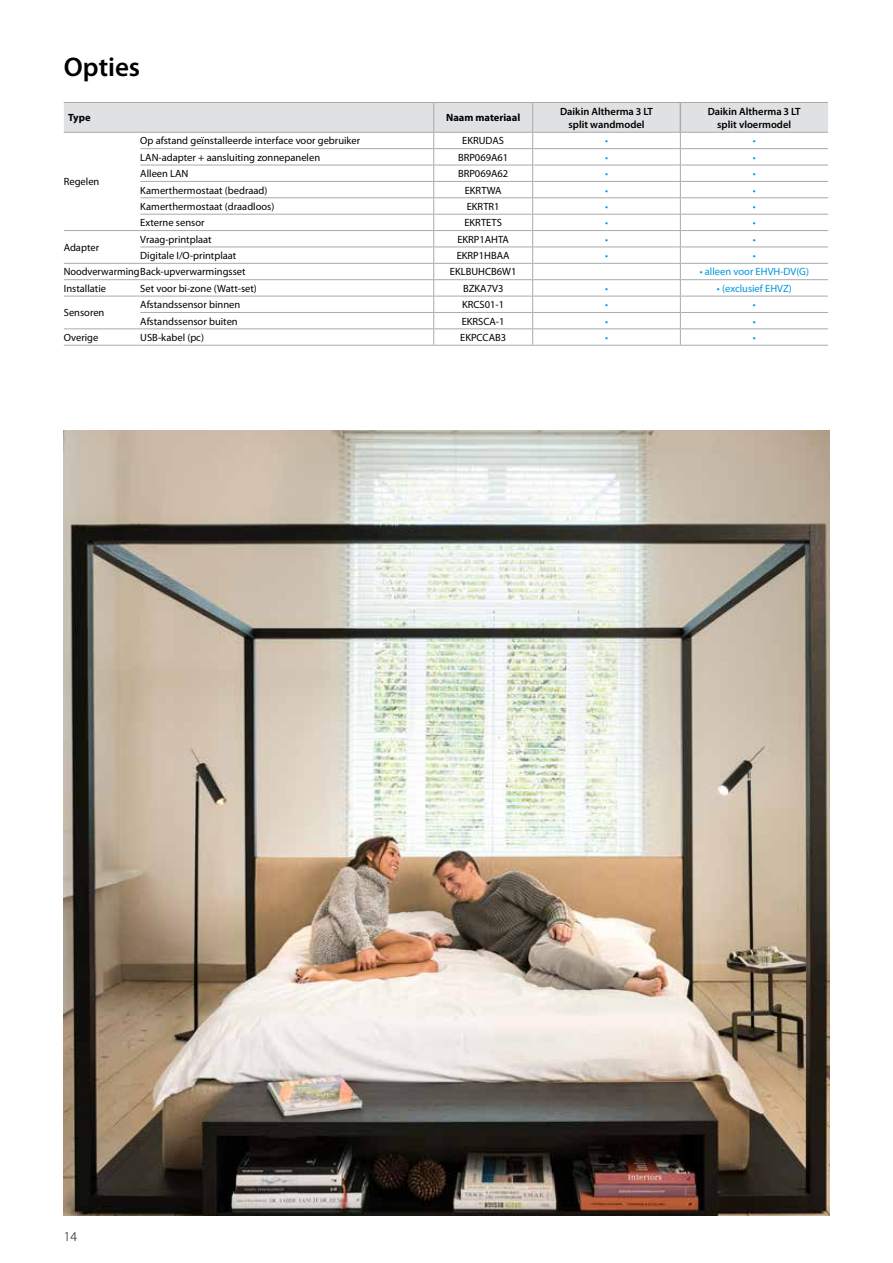
<style>
.page{position:relative;width:893px;height:1263px;background:#fff}
.page>*{position:absolute;margin:0;border:0;box-sizing:border-box;transform-origin:0 0}
.t1{font:600 27px "Myriad Pro";color:#000}
.t2{font:300 13.5px "Myriad Pro";color:#000}
.t3{font:10.5px "Myriad Pro";color:#000}
.t4{font:600 10.5px/13.5px "Myriad Pro";color:#000;text-align:center}
.t5{font:10.5px "Myriad Pro";color:#0095db}
.t6{font:700 10.5px "Myriad Pro";color:#000}
</style>
<div class="page">
<hr style="left:64px;top:345px;width:76px;height:1px;background:#a8aaac">
<hr style="left:140px;top:345px;width:294px;height:1px;background:#a8aaac">
<hr style="left:434px;top:345px;width:99px;height:1px;background:#a8aaac">
<hr style="left:533px;top:345px;width:147px;height:1px;background:#a8aaac">
<hr style="left:680px;top:345px;width:148px;height:1px;background:#a8aaac">
<svg style="left:64px;top:102px;width:764px;height:243px"></svg>
<img style="left:64px;top:430px;width:766px;height:786px">
<h1 class="t1" style="left:64px;top:49px;width:78px">Opties</h1>
<p class="t6" style="left:68px;top:111px;width:24px">Type</p>
<p class="t6" style="left:446px;top:111px;width:76px">Naam materiaal</p>
<p class="t4" style="left:560px;top:104px;width:94px">Daikin Altherma 3 LT split wandmodel</p>
<p class="t4" style="left:708px;top:104px;width:94px">Daikin Altherma 3 LT split vloermodel</p>
<p class="t3" style="left:64px;top:175px;width:37px">Regelen</p>
<p class="t3" style="left:140px;top:134px;width:221px">Op afstand geïnstalleerde interface voor gebruiker</p>
<p class="t3" style="left:462px;top:134px;width:43px">EKRUDAS</p>
<p class="t5" style="left:605px;top:134px;width:4px">•</p>
<p class="t5" style="left:753px;top:134px;width:4px">•</p>
<p class="t3" style="left:140px;top:151px;width:181px">LAN-adapter + aansluiting zonnepanelen</p>
<p class="t3" style="left:458px;top:151px;width:52px">BRP069A61</p>
<p class="t5" style="left:605px;top:151px;width:4px">•</p>
<p class="t5" style="left:753px;top:151px;width:4px">•</p>
<p class="t3" style="left:140px;top:167px;width:50px">Alleen LAN</p>
<p class="t3" style="left:458px;top:167px;width:52px">BRP069A62</p>
<p class="t5" style="left:605px;top:167px;width:4px">•</p>
<p class="t5" style="left:753px;top:167px;width:4px">•</p>
<p class="t3" style="left:140px;top:184px;width:129px">Kamerthermostaat (bedraad)</p>
<p class="t3" style="left:465px;top:184px;width:38px">EKRTWA</p>
<p class="t5" style="left:605px;top:184px;width:4px">•</p>
<p class="t5" style="left:753px;top:184px;width:4px">•</p>
<p class="t3" style="left:140px;top:200px;width:136px">Kamerthermostaat (draadloos)</p>
<p class="t3" style="left:467px;top:200px;width:34px">EKRTR1</p>
<p class="t5" style="left:605px;top:200px;width:4px">•</p>
<p class="t5" style="left:753px;top:200px;width:4px">•</p>
<p class="t3" style="left:140px;top:216px;width:66px">Externe sensor</p>
<p class="t3" style="left:464px;top:216px;width:39px">EKRTETS</p>
<p class="t5" style="left:605px;top:216px;width:4px">•</p>
<p class="t5" style="left:753px;top:216px;width:4px">•</p>
<p class="t3" style="left:140px;top:233px;width:73px">Vraag-printplaat</p>
<p class="t3" style="left:457px;top:233px;width:53px">EKRP1AHTA</p>
<p class="t5" style="left:605px;top:233px;width:4px">•</p>
<p class="t5" style="left:753px;top:233px;width:4px">•</p>
<p class="t3" style="left:140px;top:249px;width:98px">Digitale I/O-printplaat</p>
<p class="t3" style="left:457px;top:249px;width:54px">EKRP1HBAA</p>
<p class="t5" style="left:605px;top:249px;width:4px">•</p>
<p class="t5" style="left:753px;top:249px;width:4px">•</p>
<p class="t3" style="left:64px;top:265px;width:183px">Noodverwarming Back-upverwarmingsset</p>
<p class="t3" style="left:450px;top:265px;width:68px">EKLBUHCB6W1</p>
<p class="t5" style="left:700px;top:265px;width:111px">• alleen voor EHVH-DV(G)</p>
<p class="t3" style="left:64px;top:282px;width:44px">Installatie</p>
<p class="t3" style="left:140px;top:282px;width:118px">Set voor bi-zone (Watt-set)</p>
<p class="t3" style="left:463px;top:282px;width:42px">BZKA7V3</p>
<p class="t5" style="left:605px;top:282px;width:4px">•</p>
<p class="t5" style="left:717px;top:282px;width:76px">• (exclusief EHVZ)</p>
<p class="t3" style="left:64px;top:306px;width:42px">Sensoren</p>
<p class="t3" style="left:64px;top:241px;width:37px">Adapter</p>
<p class="t3" style="left:140px;top:298px;width:101px">Afstandssensor binnen</p>
<p class="t3" style="left:462px;top:298px;width:44px">KRCS01-1</p>
<p class="t5" style="left:605px;top:298px;width:4px">•</p>
<p class="t5" style="left:753px;top:298px;width:4px">•</p>
<p class="t3" style="left:140px;top:315px;width:99px">Afstandssensor buiten</p>
<p class="t3" style="left:462px;top:315px;width:44px">EKRSCA-1</p>
<p class="t5" style="left:605px;top:315px;width:4px">•</p>
<p class="t5" style="left:753px;top:315px;width:4px">•</p>
<p class="t3" style="left:64px;top:331px;width:36px">Overige</p>
<p class="t3" style="left:140px;top:331px;width:65px">USB-kabel (pc)</p>
<p class="t3" style="left:460px;top:331px;width:47px">EKPCCAB3</p>
<p class="t5" style="left:605px;top:331px;width:4px">•</p>
<p class="t5" style="left:753px;top:331px;width:4px">•</p>
<p class="t2" style="left:64px;top:1229px;width:15px">14</p>
</div>
